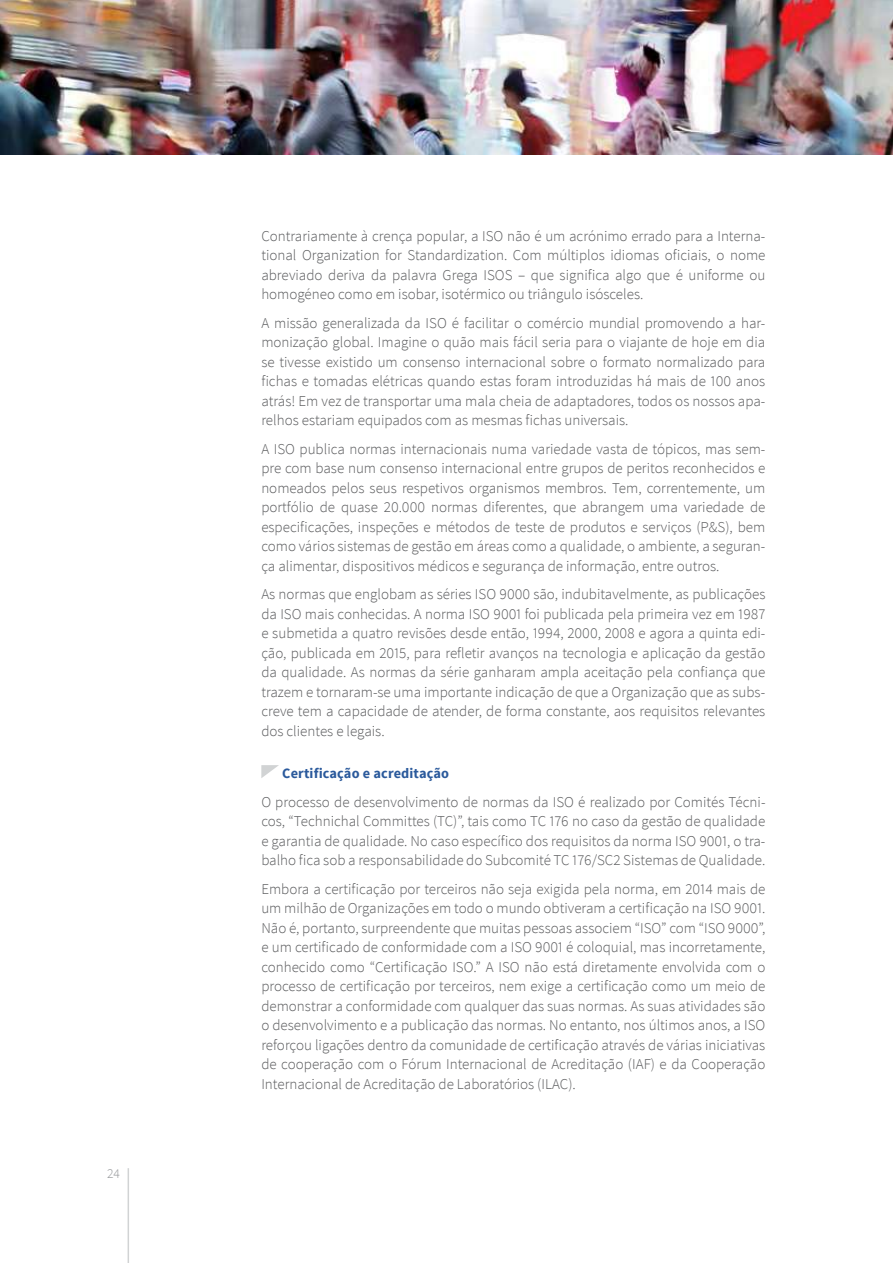
<style>
.page{position:relative;width:893px;height:1263px;background:#fff}
.page>*{position:absolute;margin:0;border:0;box-sizing:border-box;transform-origin:0 0}
.t1{font:300 15px/19.5px "Source Sans Pro";color:#58595b;text-align:justify}
.t2{font:700 14.25px "Source Sans Pro";letter-spacing:.01em;color:#2b5a9c}
.t3{font:300 13.5px "Source Sans Pro";color:#939598}
</style>
<div class="page">
<hr style="left:128px;top:1168px;width:1px;height:95px;background:#d1d3d4">
<img style="left:0;top:0;width:893px;height:154px">
<svg style="left:261px;top:765px;width:18px;height:13px"></svg>
<p class="t3" style="left:107px;top:1165px;width:14px">24</p>
<p class="t1" style="left:261px;top:226px;width:506px">Contrariamente à crença popular, a ISO não é um acrónimo errado para a Interna&shy;tional Organization for Standardization. Com múltiplos idiomas oficiais, o nome abreviado deriva da palavra Grega ISOS – que significa algo que é uniforme ou homogéneo como em isobar, isotérmico ou triângulo isósceles.</p>
<p class="t1" style="left:261px;top:313px;width:506px">A missão generalizada da ISO é facilitar o comércio mundial promovendo a har&shy;monização global. Imagine o quão mais fácil seria para o viajante de hoje em dia se tivesse existido um consenso internacional sobre o formato normalizado para fichas e tomadas elétricas quando estas foram introduzidas há mais de 100 anos atrás! Em vez de transportar uma mala cheia de adaptadores, todos os nossos apa&shy;relhos estariam equipados com as mesmas fichas universais.</p>
<p class="t1" style="left:261px;top:439px;width:506px">A ISO publica normas internacionais numa variedade vasta de tópicos, mas sem&shy;pre com base num consenso internacional entre grupos de peritos reconhecidos e nomeados pelos seus respetivos organismos membros. Tem, correntemente, um portfólio de quase 20.000 normas diferentes, que abrangem uma variedade de especificações, inspeções e métodos de teste de produtos e serviços (P&amp;S), bem como vários sistemas de gestão em áreas como a qualidade, o ambiente, a seguran&shy;ça alimentar, dispositivos médicos e segurança de informação, entre outros.</p>
<p class="t1" style="left:261px;top:584px;width:506px">As normas que englobam as séries ISO 9000 são, indubitavelmente, as publicações da ISO mais conhecidas. A norma ISO 9001 foi publicada pela primeira vez em 1987 e submetida a quatro revisões desde então, 1994, 2000, 2008 e agora a quinta edi&shy;ção, publicada em 2015, para refletir avanços na tecnologia e aplicação da gestão da qualidade. As normas da série ganharam ampla aceitação pela confiança que trazem e tornaram-se uma importante indicação de que a Organização que as subs&shy;creve tem a capacidade de atender, de forma constante, aos requisitos relevantes dos clientes e legais.</p>
<p class="t2" style="left:282px;top:764px;width:168px">Certificação e acreditação</p>
<p class="t1" style="left:261px;top:792px;width:506px">O processo de desenvolvimento de normas da ISO é realizado por Comités Técni&shy;cos, “Technichal Committes (TC)”, tais como TC 176 no caso da gestão de qualidade e garantia de qualidade. No caso específico dos requisitos da norma ISO 9001, o tra&shy;balho fica sob a responsabilidade do Subcomité TC 176/SC2 Sistemas de Qualidade.</p>
<p class="t1" style="left:261px;top:879px;width:506px">Embora a certificação por terceiros não seja exigida pela norma, em 2014 mais de um milhão de Organizações em todo o mundo obtiveram a certificação na ISO 9001.<br>Não é, portanto, surpreendente que muitas pessoas associem “ISO” com “ISO 9000”, e um certificado de conformidade com a ISO 9001 é coloquial, mas incorretamente, conhecido como “Certificação ISO.” A ISO não está diretamente envolvida com o processo de certificação por terceiros, nem exige a certificação como um meio de demonstrar a conformidade com qualquer das suas normas. As suas atividades são o desenvolvimento e a publicação das normas. No entanto, nos últimos anos, a ISO reforçou ligações dentro da comunidade de certificação através de várias iniciativas de cooperação com o Fórum Internacional de Acreditação (IAF) e da Cooperação Internacional de Acreditação de Laboratórios (ILAC).</p>
</div>
